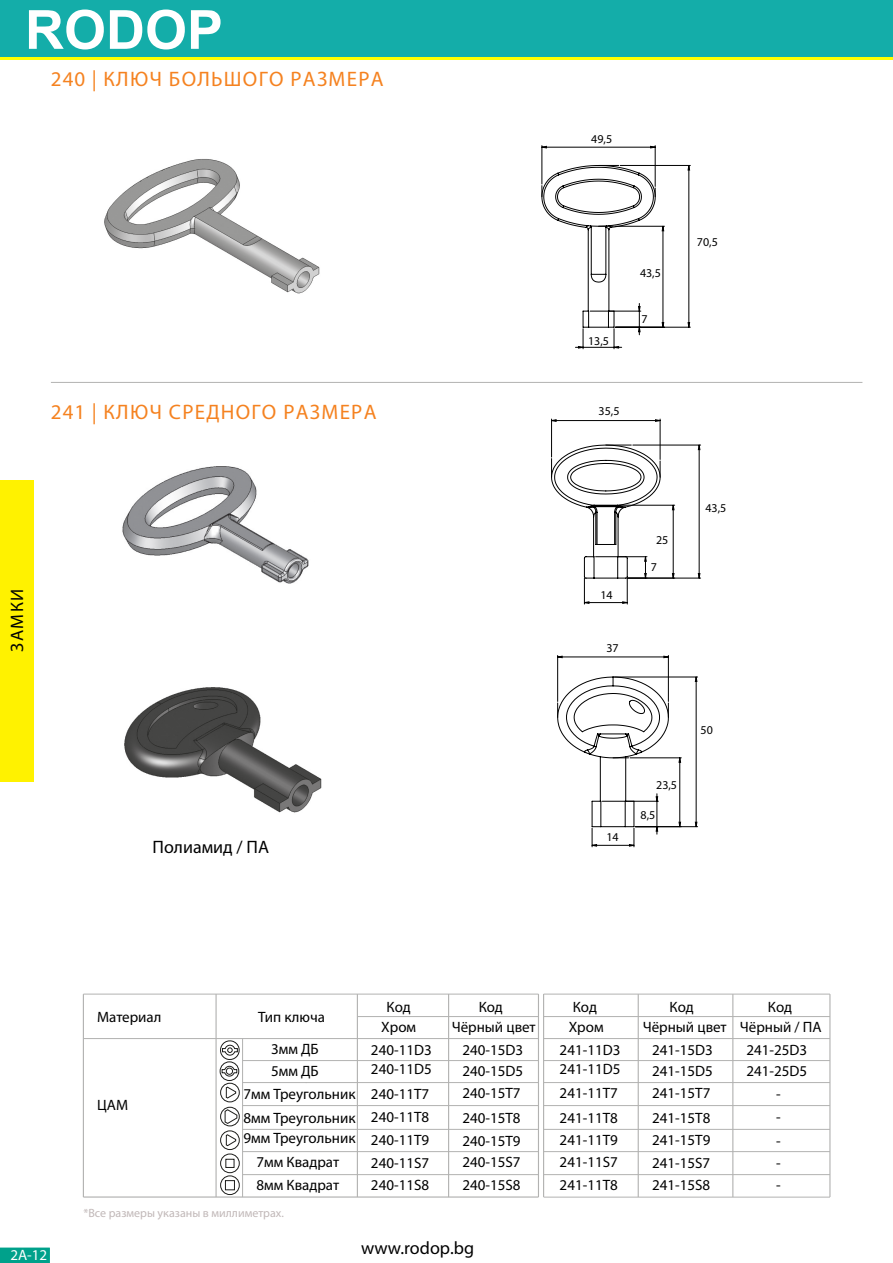
<style>
.page{position:relative;width:893px;height:1263px;background:#fff}
.page>*{position:absolute;margin:0;border:0;box-sizing:border-box;transform-origin:0 0}
.t1{font:700 54px "Arial";color:#fff}
.t2{font:21px "Myriad Pro";letter-spacing:.06em;color:#f58220}
.t3{font:18px "Myriad Pro";color:#000}
.t4{font:18px "Myriad Pro";letter-spacing:.075em;color:#020403}
.t5{font:15px/22.4px "Myriad Pro";color:#000}
.t6{font:15px "Myriad Pro";color:#fff}
.t7{font:12px "Myriad Pro";color:#000}
.t8{font:12px "Myriad Pro";color:#c1b8b8}
</style>
<div class="page">
<div style="left:0;top:480px;width:34px;height:302px;background:#fff200"></div>
<svg style="left:0;top:1247px;width:50px;height:16px"></svg>
<div style="left:0;top:0;width:893px;height:57px;background:#14ada9"></div>
<hr style="left:0;top:57px;width:893px;height:3px;background:#ff0">
<hr style="left:51px;top:382px;width:811px;height:1px;background:#b2b2b1">
<hr style="left:243px;top:1174px;width:295px;height:1px;background:#b2b2b1">
<hr style="left:243px;top:1082px;width:295px;height:1px;background:#b2b2b1">
<hr style="left:243px;top:1060px;width:295px;height:1px;background:#b2b2b1">
<hr style="left:83px;top:1038px;width:455px;height:1px;background:#b2b2b1">
<hr style="left:448px;top:994px;width:1px;height:203px;background:#b2b2b1">
<hr style="left:357px;top:994px;width:1px;height:203px;background:#b2b2b1">
<hr style="left:83px;top:994px;width:1px;height:203px;background:#b2b2b1">
<hr style="left:357px;top:1016px;width:181px;height:1px;background:#b2b2b1">
<hr style="left:538px;top:994px;width:1px;height:203px;background:#b2b2b1">
<hr style="left:243px;top:1105px;width:295px;height:1px;background:#b2b2b1">
<hr style="left:243px;top:1129px;width:295px;height:1px;background:#b2b2b1">
<hr style="left:243px;top:1151px;width:295px;height:1px;background:#b2b2b1">
<hr style="left:83px;top:1196px;width:455px;height:1px;background:#b2b2b1">
<hr style="left:83px;top:994px;width:455px;height:1px;background:#b2b2b1">
<hr style="left:242px;top:1038px;width:1px;height:159px;background:#b2b2b1">
<svg style="left:219px;top:1040px;width:21px;height:155px"></svg>
<hr style="left:215px;top:994px;width:2px;height:203px;background:#b2b2b1">
<hr style="left:543px;top:994px;width:1px;height:203px;background:#b2b2b1">
<hr style="left:544px;top:1038px;width:286px;height:1px;background:#b2b2b1">
<hr style="left:544px;top:994px;width:286px;height:1px;background:#b2b2b1">
<hr style="left:732px;top:994px;width:1px;height:203px;background:#b2b2b1">
<hr style="left:544px;top:1060px;width:286px;height:1px;background:#b2b2b1">
<hr style="left:544px;top:1082px;width:286px;height:1px;background:#b2b2b1">
<hr style="left:638px;top:994px;width:1px;height:203px;background:#b2b2b1">
<hr style="left:544px;top:1197px;width:286px;height:1px;background:#b2b2b1">
<hr style="left:544px;top:1105px;width:286px;height:1px;background:#b2b2b1">
<hr style="left:544px;top:1129px;width:286px;height:1px;background:#b2b2b1">
<hr style="left:544px;top:1151px;width:286px;height:1px;background:#b2b2b1">
<hr style="left:544px;top:1174px;width:286px;height:1px;background:#b2b2b1">
<hr style="left:544px;top:1016px;width:286px;height:1px;background:#b2b2b1">
<hr style="left:829px;top:994px;width:1px;height:203px;background:#b2b2b1">
<img style="left:104px;top:159px;width:216px;height:135px">
<hr style="left:655px;top:146px;width:1px;height:40px;background:#000">
<hr style="left:542px;top:146px;width:1px;height:38px;background:#000">
<hr style="left:615px;top:226px;width:49px;height:1px;background:#000">
<hr style="left:620px;top:165px;width:70px;height:1px;background:#000">
<hr style="left:615px;top:327px;width:75px;height:1px;background:#000">
<svg style="left:542px;top:146px;width:113px;height:2px"></svg>
<svg style="left:662px;top:166px;width:28px;height:161px"></svg>
<svg style="left:541px;top:165px;width:115px;height:184px"></svg>
<img style="left:122px;top:466px;width:187px;height:118px">
<img style="left:551px;top:418px;width:150px;height:187px">
<hr style="left:660px;top:419px;width:1px;height:40px;background:#000">
<hr style="left:551px;top:419px;width:1px;height:38px;background:#000">
<hr style="left:627px;top:578px;width:74px;height:1px;background:#000">
<hr style="left:633px;top:445px;width:68px;height:1px;background:#000">
<hr style="left:619px;top:505px;width:56px;height:1px;background:#000">
<svg style="left:551px;top:419px;width:109px;height:3px"></svg>
<svg style="left:698px;top:446px;width:2px;height:132px"></svg>
<svg style="left:672px;top:506px;width:2px;height:72px"></svg>
<svg style="left:551px;top:445px;width:110px;height:159px"></svg>
<img style="left:124px;top:687px;width:198px;height:126px">
<hr style="left:668px;top:655px;width:1px;height:46px;background:#000">
<hr style="left:557px;top:655px;width:1px;height:46px;background:#000">
<hr style="left:630px;top:757px;width:51px;height:1px;background:#000">
<hr style="left:614px;top:677px;width:84px;height:1px;background:#000">
<hr style="left:635px;top:826px;width:63px;height:1px;background:#000">
<svg style="left:558px;top:656px;width:110px;height:2px"></svg>
<svg style="left:679px;top:757px;width:2px;height:69px"></svg>
<svg style="left:695px;top:678px;width:2px;height:148px"></svg>
<svg style="left:557px;top:677px;width:112px;height:170px"></svg>
<h1 class="t1" style="left:25px;top:-8px;width:200px">RODOP</h1>
<h2 class="t2" style="left:51px;top:66px;width:334px">240 | КЛЮЧ БОЛЬШОГО РАЗМЕРА</h2>
<h2 class="t2" style="left:51px;top:399px;width:327px">241 | КЛЮЧ СРЕДНОГО РАЗМЕРА</h2>
<p class="t4" style="left:6px;top:651px;width:64px;rotate:-90deg">ЗАМКИ</p>
<p class="t3" style="left:152px;top:836px;width:118px">Полиамид / ПА</p>
<p class="t7" style="left:591px;top:132px;width:22px">49,5</p>
<p class="t7" style="left:588px;top:334px;width:22px">13,5</p>
<p class="t7" style="left:640px;top:265px;width:22px">43,5</p>
<p class="t7" style="left:641px;top:311px;width:8px">7</p>
<p class="t7" style="left:599px;top:404px;width:22px">35,5</p>
<p class="t7" style="left:697px;top:235px;width:22px">70,5</p>
<p class="t7" style="left:600px;top:587px;width:14px">14</p>
<p class="t7" style="left:606px;top:640px;width:14px">37</p>
<p class="t7" style="left:656px;top:533px;width:14px">25</p>
<p class="t7" style="left:651px;top:560px;width:8px">7</p>
<p class="t7" style="left:705px;top:500px;width:22px">43,5</p>
<p class="t7" style="left:606px;top:830px;width:14px">14</p>
<p class="t7" style="left:656px;top:777px;width:22px">23,5</p>
<p class="t7" style="left:641px;top:807px;width:16px">8,5</p>
<p class="t7" style="left:701px;top:722px;width:14px">50</p>
<p class="t6" style="left:10px;top:1246px;width:38px">2A-12</p>
<p class="t5" style="left:97px;top:1005px;width:66px">Материал</p>
<p class="t5" style="left:97px;top:1093px;width:33px">ЦАМ</p>
<p class="t5" style="left:258px;top:1005px;width:68px">Тип ключа</p>
<p class="t5" style="left:387px;top:995px;width:26px">Код</p>
<p class="t5" style="left:479px;top:995px;width:26px">Код</p>
<p class="t5" style="left:381px;top:1015px;width:36px">Хром</p>
<p class="t5" style="left:452px;top:1015px;width:86px">Чёрный цвет</p>
<p class="t5" style="left:271px;top:1037px;width:49px">3мм ДБ</p>
<p class="t5" style="left:462px;top:1039px;width:62px">240-15D3</p>
<p class="t5" style="left:371px;top:1058px;width:62px">240-11D5</p>
<p class="t5" style="left:462px;top:1059px;width:62px">240-15D5</p>
<p class="t5" style="left:371px;top:1082px;width:60px">240-11T7</p>
<p class="t5" style="left:462px;top:1081px;width:60px">240-15T7</p>
<p class="t5" style="left:371px;top:1105px;width:60px">240-11T8</p>
<p class="t5" style="left:462px;top:1107px;width:60px">240-15T8</p>
<p class="t5" style="left:371px;top:1129px;width:60px">240-11T9</p>
<p class="t5" style="left:462px;top:1129px;width:60px">240-15T9</p>
<p class="t5" style="left:371px;top:1152px;width:60px">240-11S7</p>
<p class="t5" style="left:462px;top:1151px;width:60px">240-15S7</p>
<p class="t5" style="left:371px;top:1173px;width:60px">240-11S8</p>
<p class="t5" style="left:462px;top:1174px;width:60px">240-15S8</p>
<p class="t5" style="left:371px;top:1039px;width:62px">240-11D3</p>
<p class="t5" style="left:244px;top:1059px;width:114px;line-height:23px;text-indent:27px">5мм ДБ<br>7мм Треугольник</p>
<p class="t5" style="left:244px;top:1108px;width:114px;line-height:20px">8мм Треугольник<br>9мм Треугольник</p>
<p class="t5" style="left:257px;top:1151px;width:84px">7мм Квадрат<br>8мм Квадрат</p>
<p class="t8" style="left:83px;top:1206px;width:202px">*Все размеры указаны в миллиметрах.</p>
<p class="t3" style="left:361px;top:1236px;width:115px">www.rodop.bg</p>
<p class="t5" style="left:573px;top:995px;width:26px">Код</p>
<p class="t5" style="left:670px;top:995px;width:26px">Код</p>
<p class="t5" style="left:569px;top:1015px;width:36px">Хром</p>
<p class="t5" style="left:643px;top:1015px;width:86px">Чёрный цвет</p>
<p class="t5" style="left:560px;top:1040px;width:62px;line-height:19.2px">241-11D3<br>241-11D5</p>
<p class="t5" style="left:560px;top:1080px;width:60px;line-height:25.5px">241-11T7<br>241-11T8</p>
<p class="t5" style="left:560px;top:1129px;width:60px;text-align:justify">241-11T9<br>241-11S7<br>241-11T8</p>
<p class="t5" style="left:652px;top:1039px;width:62px">241-15D3</p>
<p class="t5" style="left:652px;top:1060px;width:62px">241-15D5<br>241-15T7</p>
<p class="t5" style="left:652px;top:1107px;width:60px;text-align:justify">241-15T8<br>241-15T9<br>241-15S7<br>241-15S8</p>
<p class="t5" style="left:740px;top:996px;width:83px;line-height:20px;text-align:center">Код<br>Чёрный / ПА</p>
<p class="t5" style="left:746px;top:1039px;width:62px;line-height:20.9px">241-25D3<br>241-25D5</p>
<p class="t5" style="left:776px;top:1082px;width:6px;line-height:23.5px;text-align:justify">- - -</p>
<p class="t5" style="left:776px;top:1152px;width:6px">- -</p>
</div>
